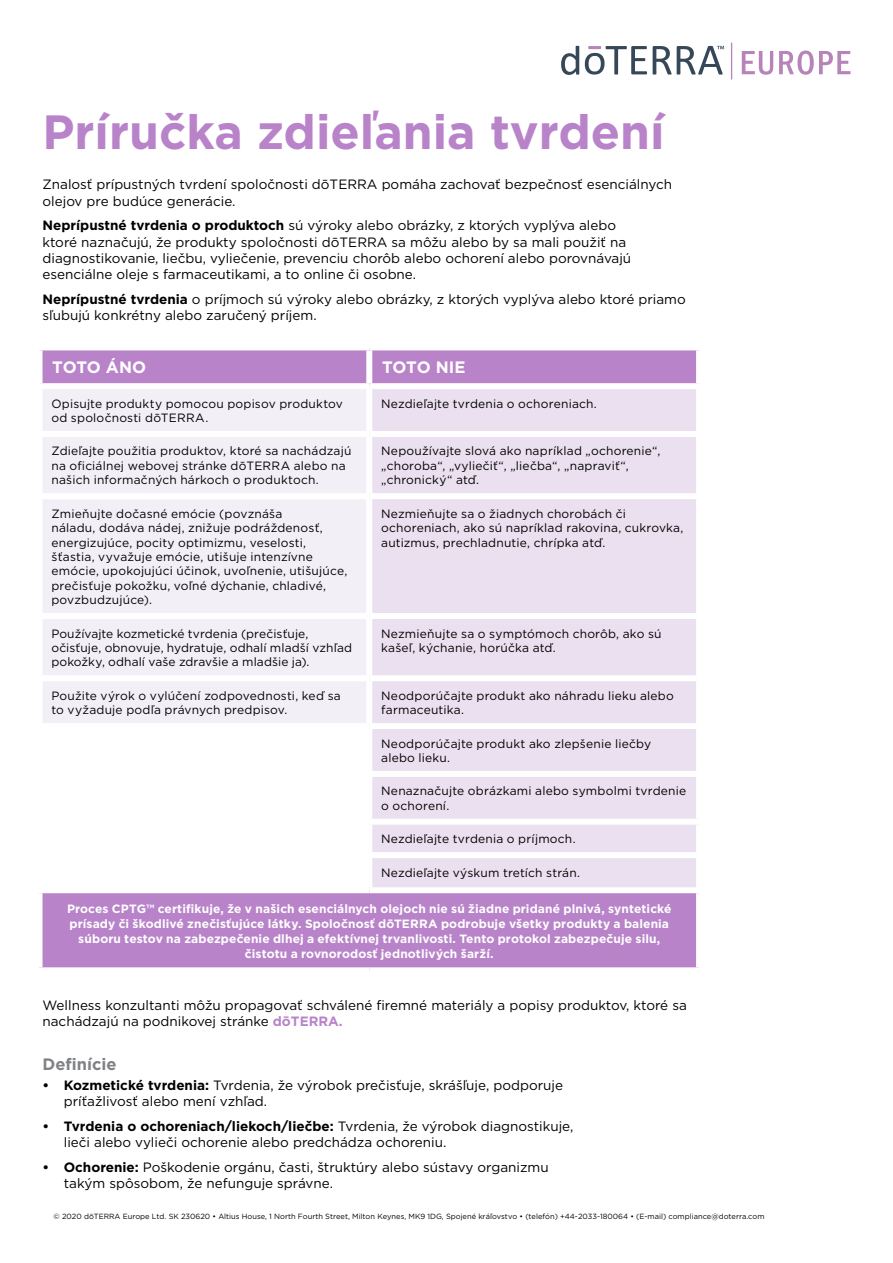
<style>
.page{position:relative;width:893px;height:1263px;background:#fff}
.page>*{position:absolute;margin:0;border:0;box-sizing:border-box;transform-origin:0 0}
.t1{font:700 48px "Gotham";color:#b983ca}
.t2{font:700 16.5px "Gotham";letter-spacing:-.015em;color:#fff}
.t3{font:700 16.5px "Gotham";color:#808285}
.t4{font:13.5px/16.2px "Gotham";color:#000}
.t5{font:12px/14.4px "Gotham";letter-spacing:.015em;color:#000}
.t6{font:700 12px/15px "Gotham";letter-spacing:.01em;color:#fff;text-align:center}
.t7{font:7.5px "Gotham";color:#000}
.s1{font-weight:700}
.s2{font-weight:700;color:#b983ca}
</style>
<div class="page">
<svg style="left:742px;top:51px;width:31px;height:24px"></svg>
<svg style="left:779px;top:51px;width:71px;height:24px"></svg>
<svg style="left:677px;top:46px;width:47px;height:29px"></svg>
<svg style="left:653px;top:46px;width:18px;height:29px"></svg>
<svg style="left:585px;top:46px;width:62px;height:29px"></svg>
<svg style="left:561px;top:46px;width:18px;height:29px"></svg>
<hr style="left:731px;top:43px;width:1px;height:37px;background:#b784ba">
<div style="left:43px;top:350px;width:653px;height:33px;background:#b983ca"></div>
<div style="left:43px;top:389px;width:323px;height:334px;background:#f3eff7"></div>
<svg style="left:372px;top:389px;width:324px;height:498px;fill:#eae0ef"></svg>
<div style="left:40px;top:890px;width:659px;height:80px;background:#b983ca"></div>
<div style="left:366px;top:350px;width:6px;height:33px;background:#fff"></div>
<div style="left:37px;top:431px;width:332px;height:6px;background:#fff"></div>
<div style="left:369px;top:431px;width:333px;height:6px;background:#fff"></div>
<div style="left:37px;top:493px;width:332px;height:6px;background:#fff"></div>
<div style="left:369px;top:493px;width:333px;height:6px;background:#fff"></div>
<div style="left:37px;top:613px;width:332px;height:6px;background:#fff"></div>
<div style="left:369px;top:613px;width:333px;height:6px;background:#fff"></div>
<div style="left:37px;top:675px;width:332px;height:6px;background:#fff"></div>
<div style="left:369px;top:675px;width:333px;height:6px;background:#fff"></div>
<div style="left:369px;top:723px;width:333px;height:6px;background:#fff"></div>
<div style="left:366px;top:771px;width:336px;height:6px;background:#fff"></div>
<div style="left:366px;top:819px;width:336px;height:6px;background:#fff"></div>
<div style="left:366px;top:852px;width:336px;height:6px;background:#fff"></div>
<div style="left:37px;top:887px;width:332px;height:6px;background:#fff"></div>
<div style="left:37px;top:893px;width:6px;height:74px;background:#fff"></div>
<div style="left:369px;top:887px;width:333px;height:6px;background:#fff"></div>
<div style="left:696px;top:893px;width:6px;height:74px;background:#fff"></div>
<div style="left:37px;top:967px;width:332px;height:6px;background:#fff"></div>
<div style="left:369px;top:967px;width:333px;height:6px;background:#fff"></div>
<h1 class="t1" style="left:43px;top:100px;width:624px">Príručka zdieľania tvrdení</h1>
<p class="t4" style="left:43px;top:176px;width:631px">Znalosť prípustných tvrdení spoločnosti dōTERRA pomáha zachovať bezpečnosť esenciálnych olejov pre budúce generácie.</p>
<p class="t4" style="left:43px;top:217px;width:590px"><span class="s1">Neprípustné tvrdenia o produktoch</span> sú výroky alebo obrázky, z ktorých vyplýva alebo ktoré naznačujú, že produkty spoločnosti dōTERRA sa môžu alebo by sa mali použiť na diagnostikovanie, liečbu, vyliečenie, prevenciu chorôb alebo ochorení alebo porovnávajú esenciálne oleje s farmaceutikami, a to online či osobne.</p>
<p class="t4" style="left:43px;top:290px;width:645px"><span class="s1">Neprípustné tvrdenia</span> o príjmoch sú výroky alebo obrázky, z ktorých vyplýva alebo ktoré priamo sľubujú konkrétny alebo zaručený príjem.</p>
<h2 class="t2" style="left:52px;top:357px;width:95px">TOTO ÁNO</h2>
<h2 class="t2" style="left:382px;top:357px;width:85px">TOTO NIE</h2>
<p class="t5" style="left:51px;top:396px;width:293px">Opisujte produkty pomocou popisov produktov od spoločnosti dōTERRA.</p>
<p class="t5" style="left:381px;top:396px;width:217px">Nezdieľajte tvrdenia o ochoreniach.</p>
<p class="t5" style="left:51px;top:444px;width:301px">Zdieľajte použitia produktov, ktoré sa nachádzajú na oficiálnej webovej stránke dōTERRA alebo na našich informačných hárkoch o produktoch.</p>
<p class="t5" style="left:381px;top:444px;width:281px">Nepoužívajte slová ako napríklad „ochorenie“, „choroba“, „vyliečiť“, „liečba“, „napraviť“, „chronický“ atď.</p>
<p class="t5" style="left:51px;top:506px;width:297px">Zmieňujte dočasné emócie (povznáša<br>náladu, dodáva nádej, znižuje podráždenosť, energizujúce, pocity optimizmu, veselosti, šťastia, vyvažuje emócie, utišuje intenzívne emócie, upokojujúci účinok, uvoľnenie, utišujúce, prečisťuje pokožku, voľné dýchanie, chladivé, povzbudzujúce).</p>
<p class="t5" style="left:381px;top:506px;width:304px">Nezmieňujte sa o žiadnych chorobách či ochoreniach, ako sú napríklad rakovina, cukrovka, autizmus, prechladnutie, chrípka atď.</p>
<p class="t5" style="left:51px;top:626px;width:302px">Používajte kozmetické tvrdenia (prečisťuje, očisťuje, obnovuje, hydratuje, odhalí mladší vzhľad pokožky, odhalí vaše zdravšie a mladšie ja).</p>
<p class="t5" style="left:381px;top:626px;width:282px">Nezmieňujte sa o symptómoch chorôb, ako sú kašeľ, kýchanie, horúčka atď.</p>
<p class="t5" style="left:51px;top:688px;width:291px">Použite výrok o vylúčení zodpovednosti, keď sa to vyžaduje podľa právnych predpisov.</p>
<p class="t5" style="left:381px;top:688px;width:294px">Neodporúčajte produkt ako náhradu lieku alebo farmaceutika.</p>
<p class="t5" style="left:381px;top:736px;width:271px">Neodporúčajte produkt ako zlepšenie liečby alebo lieku.</p>
<p class="t5" style="left:381px;top:784px;width:307px">Nenaznačujte obrázkami alebo symbolmi tvrdenie o ochorení.</p>
<p class="t5" style="left:381px;top:831px;width:196px">Nezdieľajte tvrdenia o príjmoch.</p>
<p class="t5" style="left:381px;top:865px;width:200px">Nezdieľajte výskum tretích strán.</p>
<p class="t6" style="left:67px;top:901px;width:606px">Proces CPTG™ certifikuje, že v našich esenciálnych olejoch nie sú žiadne pridané plnivá, syntetické prísady či škodlivé znečisťujúce látky. Spoločnosť dōTERRA podrobuje všetky produkty a balenia súboru testov na zabezpečenie dlhej a efektívnej trvanlivosti. Tento protokol zabezpečuje silu, čistotu a rovnorodosť jednotlivých šarží.</p>
<p class="t4" style="left:43px;top:997px;width:646px">Wellness konzultanti môžu propagovať schválené firemné materiály a popisy produktov, ktoré sa nachádzajú na podnikovej stránke <span class="s2">dōTERRA.</span></p>
<h2 class="t3" style="left:43px;top:1053px;width:76px">Definície</h2>
<p class="t4" style="left:64px;top:1077px;width:501px;text-indent:-21px"><span class="s1">• Kozmetické tvrdenia:</span> Tvrdenia, že výrobok prečisťuje, skrášľuje, podporuje príťažlivosť alebo mení vzhľad.</p>
<p class="t4" style="left:64px;top:1118px;width:511px;text-indent:-21px"><span class="s1">• Tvrdenia o ochoreniach/liekoch/liečbe:</span> Tvrdenia, že výrobok diagnostikuje, lieči alebo vylieči ochorenie alebo predchádza ochoreniu.</p>
<p class="t4" style="left:64px;top:1159px;width:486px;text-indent:-21px"><span class="s1">• Ochorenie:</span> Poškodenie orgánu, časti, štruktúry alebo sústavy organizmu takým spôsobom, že nefunguje správne.</p>
<p class="t7" style="left:54px;top:1212px;width:712px">© 2020 dōTERRA Europe Ltd. SK 230620 • Altius House, 1 North Fourth Street, Milton Keynes, MK9 1DG, Spojené kráľovstvo • (telefón) +44-2033-180064 • (E-mail) compliance@doterra.com</p>
</div>
